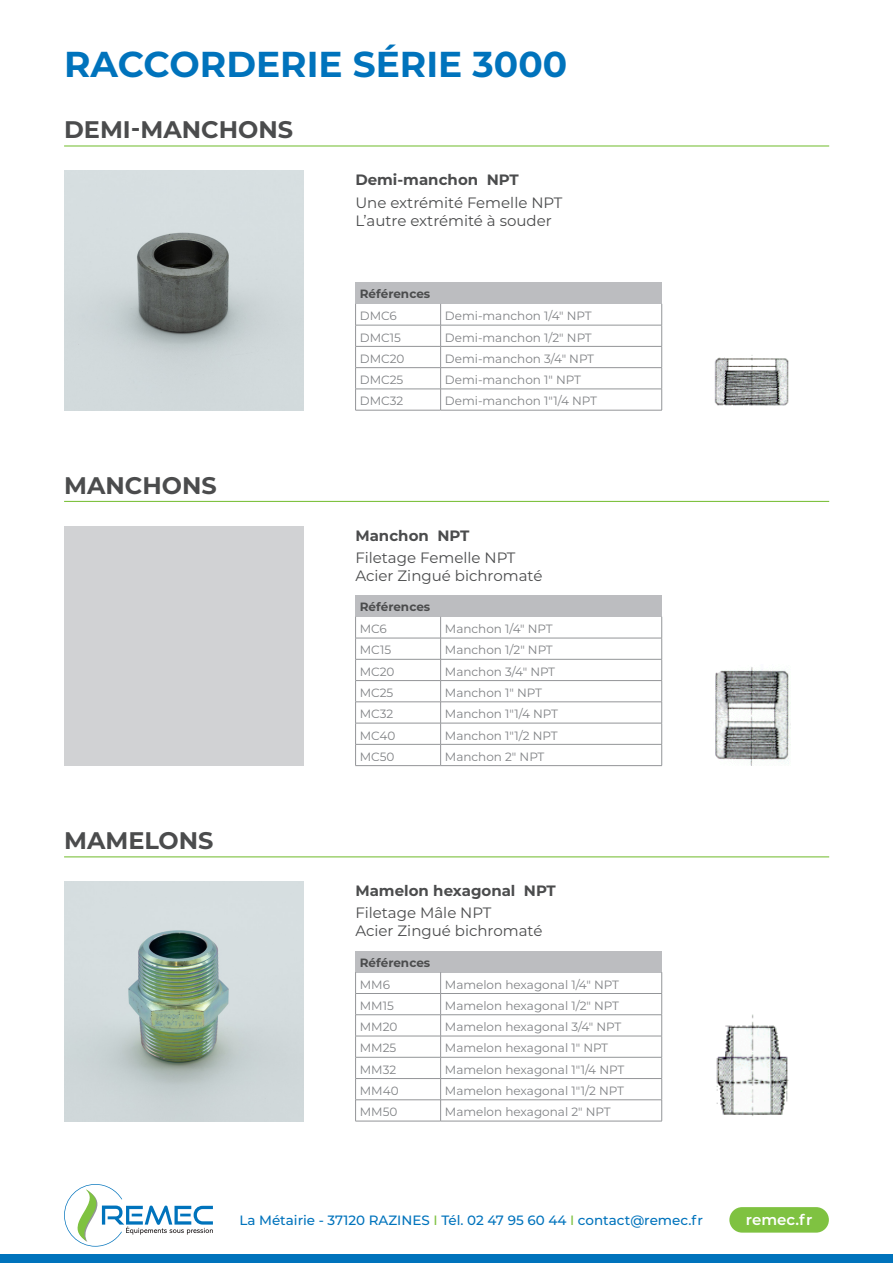
<style>
.page{position:relative;width:893px;height:1263px;background:#fff}
.page>*{position:absolute;margin:0;border:0;box-sizing:border-box;transform-origin:0 0}
.t1{font:700 36px "Montserrat";color:#0073bc}
.t2{font:700 24px "Montserrat";color:#4b4c4d}
.t3{font:15px "Montserrat";color:#4b4c4d}
.t4{font:700 15px "Montserrat";color:#4b4c4d}
.t5{font:600 15px "Montserrat";color:#fff}
.t6{font:500 13.5px "Montserrat";color:#0073bc}
.t7{font:12px "Montserrat";color:#808285}
.t8{font:700 12px "Montserrat";color:#4b4c4d}
.s1{color:#7fc241}
</style>
<div class="page">
<svg style="left:64px;top:1184px;width:149px;height:62px"></svg>
<div style="left:729px;top:1207px;width:100px;height:25px;background:#7fc241;border-radius:13px"></div>
<div style="left:0;top:1254px;width:893px;height:9px;background:#0073bc"></div>
<hr style="left:64px;top:145px;width:765px;height:2px;background:#7fc241">
<img style="left:64px;top:171px;width:240px;height:239px">
<div style="left:356px;top:283px;width:306px;height:21px;background:#bcbdc0"></div>
<hr style="left:355px;top:325px;width:86px;height:1px;background:#939598">
<hr style="left:441px;top:325px;width:221px;height:1px;background:#939598">
<hr style="left:355px;top:346px;width:86px;height:1px;background:#939598">
<hr style="left:441px;top:346px;width:221px;height:1px;background:#939598">
<hr style="left:355px;top:367px;width:86px;height:1px;background:#939598">
<hr style="left:441px;top:367px;width:221px;height:1px;background:#939598">
<hr style="left:355px;top:389px;width:86px;height:1px;background:#939598">
<svg style="left:355px;top:304px;width:1px;height:106px"></svg>
<hr style="left:441px;top:389px;width:221px;height:1px;background:#939598">
<svg style="left:440px;top:304px;width:1px;height:106px"></svg>
<svg style="left:661px;top:304px;width:1px;height:106px"></svg>
<hr style="left:355px;top:410px;width:86px;height:1px;background:#939598">
<hr style="left:441px;top:410px;width:221px;height:1px;background:#939598">
<img style="left:714px;top:355px;width:75px;height:51px">
<hr style="left:64px;top:856px;width:765px;height:1px;background:#7fc241">
<img style="left:64px;top:882px;width:240px;height:239px">
<div style="left:356px;top:951px;width:306px;height:21px;background:#bcbdc0"></div>
<hr style="left:355px;top:993px;width:86px;height:1px;background:#939598">
<hr style="left:441px;top:993px;width:221px;height:1px;background:#939598">
<hr style="left:355px;top:1014px;width:86px;height:1px;background:#939598">
<hr style="left:441px;top:1014px;width:221px;height:1px;background:#939598">
<hr style="left:355px;top:1036px;width:86px;height:1px;background:#939598">
<hr style="left:441px;top:1036px;width:221px;height:1px;background:#939598">
<hr style="left:355px;top:1057px;width:86px;height:1px;background:#939598">
<hr style="left:441px;top:1057px;width:221px;height:1px;background:#939598">
<hr style="left:355px;top:1078px;width:86px;height:1px;background:#939598">
<hr style="left:441px;top:1078px;width:221px;height:1px;background:#939598">
<hr style="left:355px;top:1099px;width:86px;height:1px;background:#939598">
<svg style="left:355px;top:972px;width:1px;height:149px"></svg>
<hr style="left:441px;top:1099px;width:221px;height:1px;background:#939598">
<svg style="left:440px;top:972px;width:1px;height:149px"></svg>
<svg style="left:661px;top:972px;width:1px;height:149px"></svg>
<hr style="left:355px;top:1121px;width:86px;height:1px;background:#939598">
<hr style="left:441px;top:1121px;width:221px;height:1px;background:#939598">
<img style="left:716px;top:1014px;width:73px;height:102px">
<hr style="left:64px;top:501px;width:765px;height:1px;background:#7fc241">
<div style="left:64px;top:526px;width:240px;height:240px;background:#d1d2d4"></div>
<div style="left:356px;top:595px;width:306px;height:22px;background:#bcbdc0"></div>
<hr style="left:355px;top:638px;width:86px;height:1px;background:#939598">
<hr style="left:441px;top:638px;width:221px;height:1px;background:#939598">
<hr style="left:355px;top:659px;width:86px;height:1px;background:#939598">
<hr style="left:441px;top:659px;width:221px;height:1px;background:#939598">
<hr style="left:355px;top:680px;width:86px;height:1px;background:#939598">
<hr style="left:441px;top:680px;width:221px;height:1px;background:#939598">
<hr style="left:355px;top:701px;width:86px;height:1px;background:#939598">
<hr style="left:441px;top:701px;width:221px;height:1px;background:#939598">
<hr style="left:355px;top:723px;width:86px;height:1px;background:#939598">
<hr style="left:441px;top:723px;width:221px;height:1px;background:#939598">
<hr style="left:355px;top:744px;width:86px;height:1px;background:#939598">
<svg style="left:355px;top:617px;width:1px;height:148px"></svg>
<hr style="left:441px;top:744px;width:221px;height:1px;background:#939598">
<svg style="left:440px;top:617px;width:1px;height:148px"></svg>
<svg style="left:661px;top:617px;width:1px;height:148px"></svg>
<hr style="left:355px;top:765px;width:86px;height:1px;background:#939598">
<hr style="left:441px;top:765px;width:221px;height:1px;background:#939598">
<img style="left:715px;top:667px;width:75px;height:99px">
<p class="t1" style="left:64px;top:39px;width:505px">RACCORDERIE SÉRIE 3000</p>
<p class="t2" style="left:64px;top:112px;width:231px">DEMI-MANCHONS</p>
<p class="t2" style="left:64px;top:468px;width:154px">MANCHONS</p>
<p class="t2" style="left:64px;top:823px;width:151px">MAMELONS</p>
<p class="t4" style="left:355px;top:169px;width:165px">Demi-manchon NPT</p>
<p class="t3" style="left:355px;top:192px;width:209px">Une extrémité Femelle NPT</p>
<p class="t3" style="left:355px;top:210px;width:198px">L’autre extrémité à souder</p>
<p class="t8" style="left:360px;top:286px;width:72px">Références</p>
<p class="t7" style="left:360px;top:308px;width:39px">DMC6</p>
<p class="t7" style="left:445px;top:308px;width:148px">Demi-manchon 1/4" NPT</p>
<p class="t7" style="left:360px;top:329px;width:43px">DMC15</p>
<p class="t7" style="left:445px;top:329px;width:148px">Demi-manchon 1/2" NPT</p>
<p class="t7" style="left:360px;top:350px;width:46px">DMC20</p>
<p class="t7" style="left:445px;top:350px;width:151px">Demi-manchon 3/4" NPT</p>
<p class="t7" style="left:360px;top:372px;width:45px">DMC25</p>
<p class="t7" style="left:445px;top:372px;width:138px">Demi-manchon 1" NPT</p>
<p class="t7" style="left:360px;top:393px;width:45px">DMC32</p>
<p class="t7" style="left:445px;top:393px;width:154px">Demi-manchon 1"1/4 NPT</p>
<p class="t4" style="left:355px;top:525px;width:115px">Manchon NPT</p>
<p class="t3" style="left:355px;top:547px;width:162px">Filetage Femelle NPT</p>
<p class="t3" style="left:355px;top:565px;width:189px">Acier Zingué bichromaté</p>
<p class="t8" style="left:360px;top:598px;width:72px">Références</p>
<p class="t7" style="left:360px;top:621px;width:29px">MC6</p>
<p class="t7" style="left:445px;top:621px;width:109px">Manchon 1/4" NPT</p>
<p class="t7" style="left:360px;top:642px;width:33px">MC15</p>
<p class="t7" style="left:445px;top:642px;width:109px">Manchon 1/2" NPT</p>
<p class="t7" style="left:360px;top:663px;width:36px">MC20</p>
<p class="t7" style="left:445px;top:663px;width:112px">Manchon 3/4" NPT</p>
<p class="t7" style="left:360px;top:684px;width:35px">MC25</p>
<p class="t7" style="left:445px;top:684px;width:99px">Manchon 1" NPT</p>
<p class="t7" style="left:360px;top:706px;width:35px">MC32</p>
<p class="t7" style="left:445px;top:706px;width:115px">Manchon 1"1/4 NPT</p>
<p class="t7" style="left:360px;top:727px;width:37px">MC40</p>
<p class="t7" style="left:445px;top:727px;width:114px">Manchon 1"1/2 NPT</p>
<p class="t7" style="left:360px;top:748px;width:36px">MC50</p>
<p class="t7" style="left:445px;top:748px;width:101px">Manchon 2" NPT</p>
<p class="t4" style="left:355px;top:880px;width:202px">Mamelon hexagonal NPT</p>
<p class="t3" style="left:355px;top:903px;width:138px">Filetage Mâle NPT</p>
<p class="t3" style="left:355px;top:921px;width:189px">Acier Zingué bichromaté</p>
<p class="t8" style="left:360px;top:954px;width:72px">Références</p>
<p class="t7" style="left:360px;top:976px;width:32px">MM6</p>
<p class="t7" style="left:445px;top:976px;width:176px">Mamelon hexagonal 1/4" NPT</p>
<p class="t7" style="left:360px;top:997px;width:36px">MM15</p>
<p class="t7" style="left:445px;top:997px;width:176px">Mamelon hexagonal 1/2" NPT</p>
<p class="t7" style="left:360px;top:1019px;width:39px">MM20</p>
<p class="t7" style="left:445px;top:1019px;width:178px">Mamelon hexagonal 3/4" NPT</p>
<p class="t7" style="left:360px;top:1040px;width:38px">MM25</p>
<p class="t7" style="left:445px;top:1040px;width:165px">Mamelon hexagonal 1" NPT</p>
<p class="t7" style="left:360px;top:1061px;width:38px">MM32</p>
<p class="t7" style="left:445px;top:1061px;width:181px">Mamelon hexagonal 1"1/4 NPT</p>
<p class="t7" style="left:360px;top:1082px;width:40px">MM40</p>
<p class="t7" style="left:445px;top:1082px;width:181px">Mamelon hexagonal 1"1/2 NPT</p>
<p class="t7" style="left:360px;top:1104px;width:39px">MM50</p>
<p class="t7" style="left:445px;top:1104px;width:167px">Mamelon hexagonal 2" NPT</p>
<p class="t6" style="left:239px;top:1210px;width:465px">La Métairie - 37120 RAZINES <span class="s1">I</span> Tél. 02 47 95 60 44 <span class="s1">I</span> contact@remec.fr</p>
<p class="t5" style="left:746px;top:1209px;width:68px">remec.fr</p>
</div>
